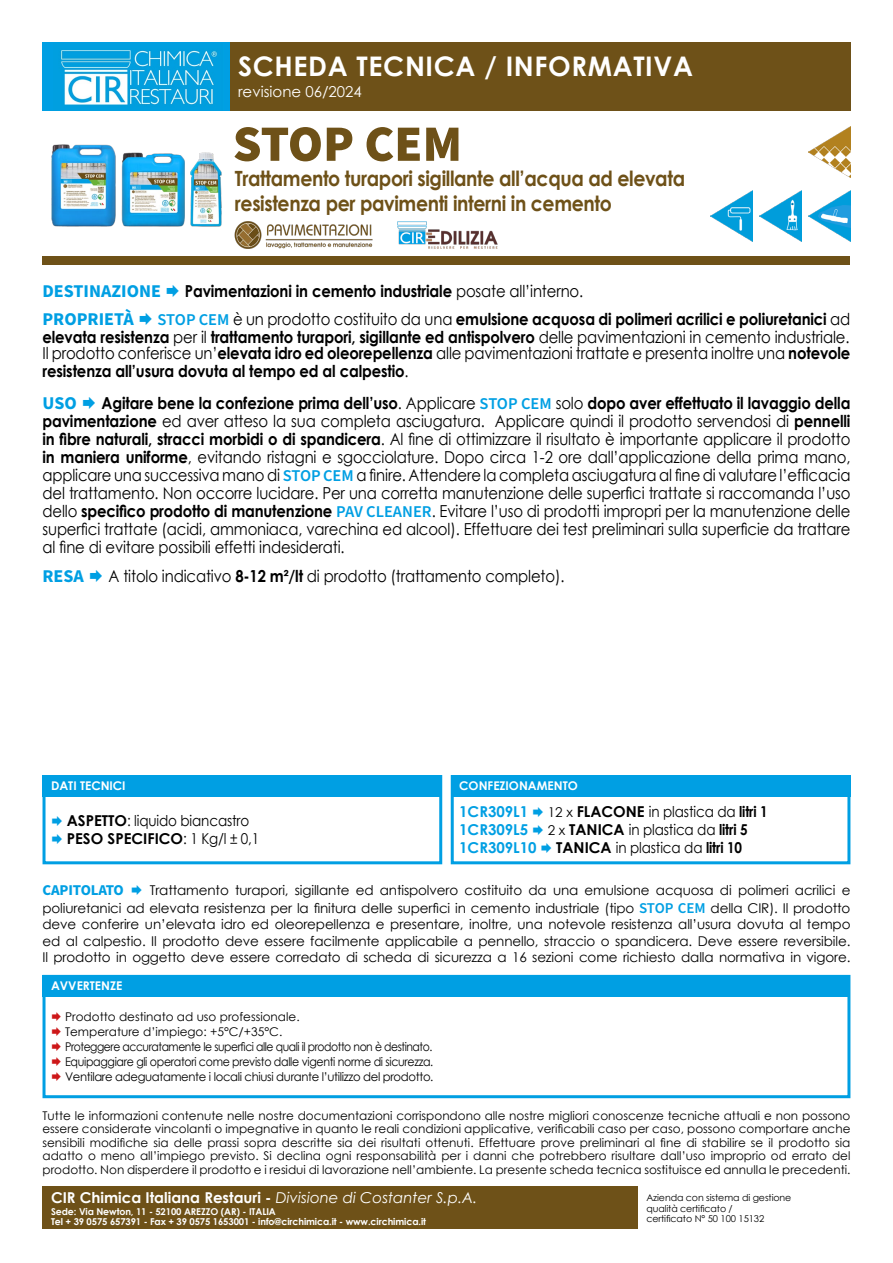
<style>
.page{position:relative;width:893px;height:1263px;background:#fff}
.page>*{position:absolute;margin:0;border:0;box-sizing:border-box;transform-origin:0 0}
.t1{font:900 51px "Source Sans Pro";color:#6e5118}
.t2{font:700 27px "Century Gothic";letter-spacing:.025em;color:#fff}
.t3{font:700 21px/24px "Century Gothic";letter-spacing:-.02em;color:#6e5118;scale:.9 1}
.t4{font:700 18px "Source Sans Pro";color:#009fe3}
.t5{font:16.5px/18px "Century Gothic";letter-spacing:-.01em;color:#000;text-align:justify;scale:.9 1}
.t6{font:700 16.5px/18px "Century Gothic";letter-spacing:-.01em;color:#000;text-align:right;scale:.9 1}
.t7{font:700 15px "Century Gothic";color:#000}
.t8{font:700 15px "Century Gothic";color:#fff}
.t9{font:15px "Century Gothic";letter-spacing:-.01em;color:#000;scale:.9 1}
.t10{font:700 15px "Century Gothic";color:#009fe3}
.t11{font:15px "Century Gothic";color:#fff}
.t12{font:700 15px "Source Sans Pro";letter-spacing:-.01em;color:#009fe3}
.t13{font:13.5px/16.5px "Century Gothic";letter-spacing:-.01em;color:#000;text-align:right}
.t14{font:12px/13.5px "Century Gothic";letter-spacing:-.03em;color:#000;text-align:justify}
.t15{font:12px "Century Gothic";color:#000}
.t16{font:12px "Century Gothic";letter-spacing:-.03em;color:#000;scale:.9 1}
.t17{font:12px "Century Gothic";letter-spacing:-.03em;color:#000;scale:.92 1}
.t18{font:700 12px "Century Gothic";color:#fff}
.t19{font:700 9.45px "Century Gothic";letter-spacing:-.01em;color:#fff}
.t20{font:9.45px "Century Gothic";letter-spacing:-.01em;color:#000}
.s1{font-weight:400}
.s2{font-family:"Source Sans Pro";font-weight:600;color:#009fe3}
.s3{font-weight:700}
.s4{font-weight:400;font-size:13.5px}
.s5{font-family:"Source Sans Pro";font-weight:600;font-size:15px;color:#009fe3}
.s6{font-weight:400;font-style:italic}
</style>
<div class="page">
<img style="left:51px;top:144px;width:171px;height:83px">
<div style="left:230px;top:43px;width:620px;height:68px;background:#6e5118"></div>
<img style="left:234px;top:221px;width:139px;height:28px">
<div style="left:43px;top:256px;width:807px;height:9px;background:#6e5118"></div>
<div style="left:43px;top:775px;width:399px;height:89px;border:3px solid #009fe3"></div>
<div style="left:43px;top:775px;width:399px;height:21px;background:#009fe3"></div>
<div style="left:451px;top:775px;width:399px;height:89px;border:3px solid #009fe3"></div>
<div style="left:451px;top:775px;width:399px;height:21px;background:#009fe3"></div>
<div style="left:43px;top:975px;width:807px;height:123px;border:3px solid #009fe3"></div>
<div style="left:43px;top:975px;width:807px;height:21px;background:#009fe3"></div>
<div style="left:43px;top:43px;width:187px;height:68px;background:#009fe3"></div>
<img style="left:60px;top:50px;width:158px;height:56px">
<img style="left:397px;top:221px;width:101px;height:28px">
<img style="left:809px;top:127px;width:41px;height:51px">
<img style="left:809px;top:190px;width:41px;height:51px">
<img style="left:760px;top:190px;width:41px;height:51px">
<img style="left:710px;top:190px;width:42px;height:51px">
<div style="left:43px;top:1186px;width:595px;height:43px;background:#6e5118"></div>
<p class="t2" style="left:238px;top:46px;width:456px">SCHEDA TECNICA / INFORMATIVA</p>
<p class="t11" style="left:238px;top:81px;width:125px">revisione 06/2024</p>
<p class="t1" style="left:233px;top:109px;width:231px">STOP CEM</p>
<p class="t3" style="left:235px;top:166px;width:502px">Trattamento turapori sigillante all’acqua ad elevata resistenza per pavimenti interni in cemento</p>
<p class="t4" style="left:43px;top:279px;width:120px">DESTINAZIONE</p>
<p class="t6" style="left:185px;top:281px;width:444px">Pavimentazioni in cemento industriale <span class="s1">posate all’interno.</span></p>
<p class="t4" style="left:43px;top:306px;width:93px">PROPRIETÀ</p>
<p class="t6" style="left:43px;top:309px;width:899px"><span class="s2">STOP CEM</span> <span class="s1">è un prodotto costituito da una</span> emulsione acquosa di polimeri acrilici e poliuretanici <span class="s1">ad<br></span>elevata resistenza <span class="s1">per il</span> trattamento turapori, sigillante ed antispolvero <span class="s1">delle pavimentazioni in cemento industriale.</span></p>
<p class="t6" style="left:43px;top:343px;width:899px;text-align:left"><span class="s1">Il prodotto conferisce un’</span>elevata idro ed oleorepellenza <span class="s1">alle pavimentazioni trattate e presenta inoltre una</span> notevole resistenza all’usura dovuta al tempo ed al calpestio<span class="s1">.</span></p>
<p class="t4" style="left:43px;top:390px;width:36px">USO</p>
<p class="t5" style="left:43px;top:393px;width:899px;text-indent:59px"><span class="s3">Agitare bene la confezione prima dell’uso</span>. Applicare <span class="s2">STOP CEM</span> solo <span class="s3">dopo aver effettuato il lavaggio della pavimentazione</span> ed aver atteso la sua completa asciugatura. Applicare quindi il prodotto servendosi di <span class="s3">pennelli in fibre naturali, stracci morbidi o di spandicera</span>. Al fine di ottimizzare il risultato è importante applicare il prodotto <span class="s3">in maniera uniforme</span>, evitando ristagni e sgocciolature. Dopo circa 1-2 ore dall’applicazione della prima mano, applicare una successiva mano di <span class="s2">STOP CEM</span> a finire. Attendere la completa asciugatura al fine di valutare l’efficacia del trattamento. Non occorre lucidare. Per una corretta manutenzione delle superfici trattate si raccomanda l’uso dello <span class="s3">specifico prodotto di manutenzione</span> <span class="s2">PAV CLEANER</span>. Evitare l’uso di prodotti impropri per la manutenzione delle superfici trattate (acidi, ammoniaca, varechina ed alcool). Effettuare dei test preliminari sulla superficie da trattare al fine di evitare possibili effetti indesiderati.</p>
<p class="t4" style="left:43px;top:564px;width:43px">RESA</p>
<p class="t5" style="left:109px;top:567px;width:508px">A titolo indicativo <span class="s3">8-12 m²/lt</span> di prodotto (trattamento completo).</p>
<p class="t18" style="left:51px;top:777px;width:76px">DATI TECNICI</p>
<p class="t9" style="left:67px;top:810px;width:204px"><span class="s3">ASPETTO</span>: liquido biancastro</p>
<p class="t7" style="left:67px;top:827px;width:194px">PESO SPECIFICO<span class="s1">: 1 Kg/l ± 0,1</span></p>
<p class="t18" style="left:459px;top:777px;width:120px">CONFEZIONAMENTO</p>
<p class="t10" style="left:459px;top:800px;width:70px">1CR309L1</p>
<p class="t7" style="left:548px;top:800px;width:222px"><span class="s4">12 x</span> FLACONE <span class="s1">in plastica da</span> litri 1</p>
<p class="t10" style="left:459px;top:818px;width:70px">1CR309L5</p>
<p class="t7" style="left:548px;top:818px;width:201px"><span class="s4">2 x</span> TANICA <span class="s1">in plastica da</span> litri 5</p>
<p class="t10" style="left:459px;top:836px;width:79px">1CR309L10</p>
<p class="t7" style="left:556px;top:836px;width:187px">TANICA <span class="s1">in plastica da</span> litri 10</p>
<p class="t13" style="left:43px;top:880px;width:809px;line-height:18px">Trattamento turapori, sigillante ed antispolvero costituito da una emulsione acquosa di polimeri acrilici e<br>poliuretanici ad elevata resistenza per la finitura delle superfici in cemento industriale (tipo <span class="s5">STOP CEM</span> della CIR). Il prodotto</p>
<p class="t13" style="left:43px;top:916px;width:809px;text-align:justify">deve conferire un’elevata idro ed oleorepellenza e presentare, inoltre, una notevole resistenza all’usura dovuta al tempo ed al calpestio. Il prodotto deve essere facilmente applicabile a pennello, straccio o spandicera. Deve essere reversibile.<br>Il prodotto in oggetto deve essere corredato di scheda di sicurezza a 16 sezioni come richiesto dalla normativa in vigore.</p>
<p class="t12" style="left:43px;top:879px;width:83px">CAPITOLATO</p>
<p class="t18" style="left:51px;top:976px;width:73px">AVVERTENZE</p>
<p class="t15" style="left:65px;top:1008px;width:236px">Prodotto destinato ad uso professionale.</p>
<p class="t15" style="left:65px;top:1023px;width:219px">Temperature d’impiego: +5°C/+35°C.</p>
<p class="t16" style="left:65px;top:1038px;width:410px">Proteggere accuratamente le superfici alle quali il prodotto non è destinato.</p>
<p class="t17" style="left:65px;top:1053px;width:402px">Equipaggiare gli operatori come previsto dalle vigenti norme di sicurezza.</p>
<p class="t14" style="left:65px;top:1069px;width:370px">Ventilare adeguatamente i locali chiusi durante l’utilizzo del prodotto.</p>
<p class="t14" style="left:43px;top:1109px;width:809px">Tutte le informazioni contenute nelle nostre documentazioni corrispondono alle nostre migliori conoscenze tecniche attuali e non possono essere considerate vincolanti o impegnative in quanto le reali condizioni applicative, verificabili caso per caso, possono comportare anche sensibili modifiche sia delle prassi sopra descritte sia dei risultati ottenuti. Effettuare prove preliminari al fine di stabilire se il prodotto sia adatto o meno all’impiego previsto. Si declina ogni responsabilità per i danni che potrebbero risultare dall’uso improprio od errato del prodotto. Non disperdere il prodotto e i residui di lavorazione nell’ambiente. La presente scheda tecnica sostituisce ed annulla le precedenti.</p>
<p class="t8" style="left:51px;top:1186px;width:428px">CIR Chimica Italiana Restauri - <span class="s6">Divisione di Costanter S.p.A.</span></p>
<p class="t19" style="left:51px;top:1204px;width:226px">Sede: Via Newton, 11 - 52100 AREZZO (AR) - ITALIA</p>
<p class="t19" style="left:51px;top:1215px;width:376px">Tel + 39 0575 657391 - Fax + 39 0575 1653001 - info@circhimica.it - www.circhimica.it</p>
<p class="t20" style="left:646px;top:1191px;width:147px">Azienda con sistema di gestione</p>
<p class="t20" style="left:646px;top:1201px;width:88px">qualità certificato /</p>
<p class="t20" style="left:646px;top:1212px;width:119px">certificato N° 50 100 15132</p>
</div>
